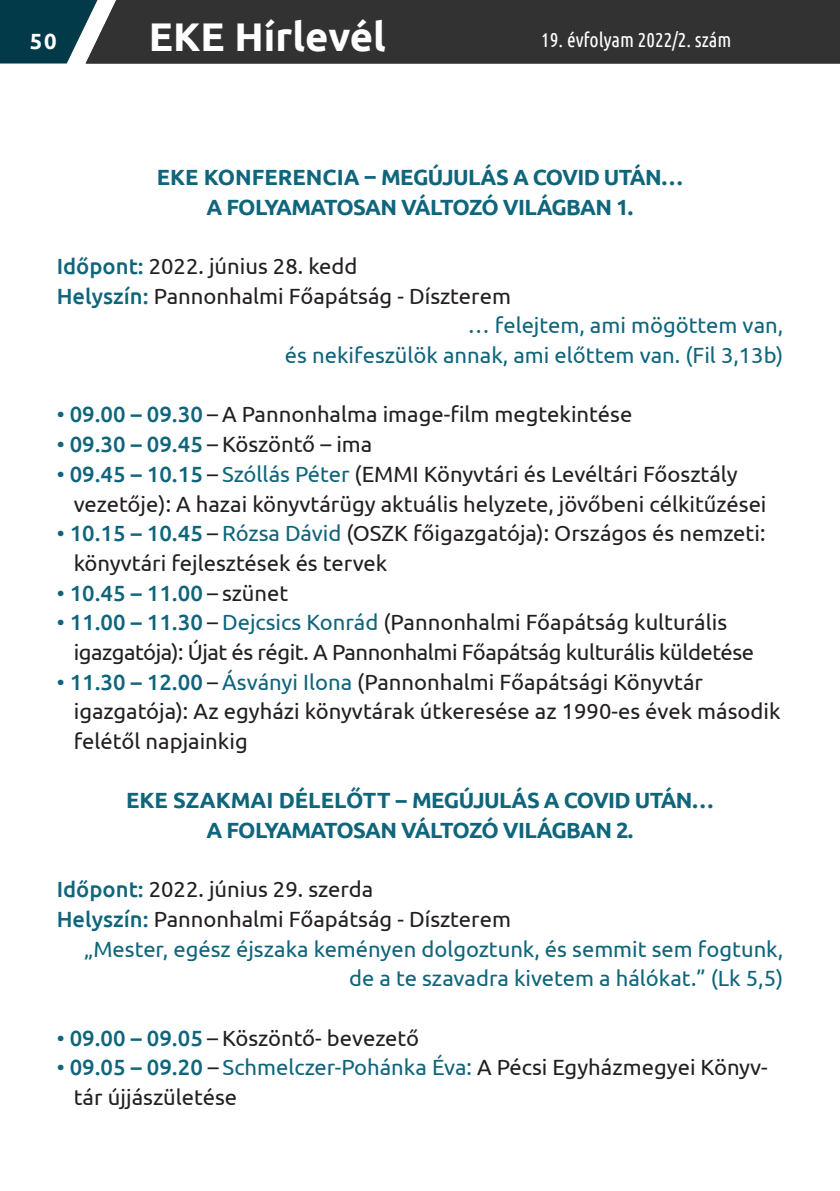
<style>
.page{position:relative;width:840px;height:1191px;background:#fff}
.page>*{position:absolute;margin:0;border:0;box-sizing:border-box;transform-origin:0 0}
.t1{font:700 40px "Ubuntu";color:#fff}
.Eke_alap_bekezdesnel{font:22px/29.6px "Ubuntu";color:#231f20}
.Eke_alap_bekezdesnel-2{font:22px "Ubuntu";color:#0f657b}
.Eke_alap_bekezdesnel-3{font:700 22px "Ubuntu";letter-spacing:-.03em;color:#0f657b}
.Eke_alap_bekezdesnel-4{font:22px/29.6px "Ubuntu";letter-spacing:-.02em;color:#231f20}
.t2{font:500 22px "Ubuntu";color:#0f657b}
.t3{font:700 22px "Ubuntu";color:#fff}
.t4{font:20px "Ubuntu Condensed";color:#fff}
.s1{font-weight:500;color:#0f657b}
.s2{color:#0f657b}
.s3{font-weight:400}
.s4{font-weight:400;color:#231f20}
</style>
<div class="page">
<div style="left:207px;top:0;width:632px;height:63px;background:#323232"></div>
<svg style="left:0;top:0;width:207px;height:63px;background:#31474d"></svg>
<p class="t3" style="left:30px;top:28px;width:28px">50</p>
<h1 class="t1" style="left:149px;top:12px;width:238px">EKE Hírlevél</h1>
<p class="t4" style="left:541px;top:28px;width:192px">19. évfolyam 2022/2. szám</p>
<p class="Eke_alap_bekezdesnel-3" style="left:157px;top:164px;width:527px">EKE KONFERENCIA – MEGÚJULÁS A COVID UTÁN…</p>
<p class="Eke_alap_bekezdesnel-3" style="left:206px;top:194px;width:428px">A FOLYAMATOSAN VÁLTOZÓ VILÁGBAN 1.</p>
<p class="Eke_alap_bekezdesnel" style="left:57px;top:251px;width:302px"><span class="s1">Időpont:</span> 2022. június 28. kedd</p>
<p class="Eke_alap_bekezdesnel" style="left:57px;top:280px;width:455px"><span class="s1">Helyszín:</span> Pannonhalmi Főapátság - Díszterem</p>
<p class="Eke_alap_bekezdesnel-2" style="left:467px;top:312px;width:317px">… felejtem, ami mögöttem van,</p>
<p class="Eke_alap_bekezdesnel-2" style="left:285px;top:342px;width:499px">és nekifeszülök annak, ami előttem van. (Fil 3,13b)</p>
<p class="Eke_alap_bekezdesnel" style="left:57px;top:399px;width:576px"><span class="s2">•</span> <span class="s1">09.00 – 09.30</span> – A Pannonhalma image-film megtekintése</p>
<p class="Eke_alap_bekezdesnel" style="left:57px;top:429px;width:317px"><span class="s2">•</span> <span class="s1">09.30 – 09.45</span> – Köszöntő – ima</p>
<p class="Eke_alap_bekezdesnel" style="left:74px;top:458px;width:694px;text-indent:-17px"><span class="s2">•</span> <span class="s1">09.45 – 10.15</span> – <span class="s2">Szóllás Péter</span> (EMMI Könyvtári és Levéltári Főosztály vezetője): A hazai könyvtárügy aktuális helyzete, jövőbeni célkitűzései</p>
<p class="Eke_alap_bekezdesnel" style="left:74px;top:518px;width:692px;text-indent:-17px"><span class="s2">•</span> <span class="s1">10.15 – 10.45</span> – <span class="s2">Rózsa Dávid</span> (OSZK főigazgatója): Országos és nemzeti: könyvtári fejlesztések és tervek</p>
<p class="t2" style="left:57px;top:579px;width:233px"><span class="s3">•</span> 10.45 – 11.00 <span class="s4">– szünet</span></p>
<p class="Eke_alap_bekezdesnel-4" style="left:74px;top:607px;width:681px;text-indent:-17px"><span class="s2">•</span> <span class="s1">11.00 – 11.30</span> – <span class="s2">Dejcsics Konrád</span> (Pannonhalmi Főapátság kulturális igazgatója): Újat és régit. A Pannonhalmi Főapátság kulturális küldetése</p>
<p class="Eke_alap_bekezdesnel" style="left:74px;top:666px;width:707px;text-indent:-17px"><span class="s2">•</span> <span class="s1">11.30 – 12.00</span> – <span class="s2">Ásványi Ilona</span> (Pannonhalmi Főapátsági Könyvtár igazgatója): Az egyházi könyvtárak útkeresése az 1990-es évek második felétől napjainkig</p>
<p class="Eke_alap_bekezdesnel-3" style="left:126px;top:787px;width:589px">EKE SZAKMAI DÉLELŐTT – MEGÚJULÁS A COVID UTÁN…</p>
<p class="Eke_alap_bekezdesnel-3" style="left:206px;top:817px;width:428px">A FOLYAMATOSAN VÁLTOZÓ VILÁGBAN 2.</p>
<p class="Eke_alap_bekezdesnel" style="left:57px;top:874px;width:318px"><span class="s1">Időpont:</span> 2022. június 29. szerda</p>
<p class="Eke_alap_bekezdesnel" style="left:57px;top:903px;width:455px"><span class="s1">Helyszín:</span> Pannonhalmi Főapátság - Díszterem</p>
<p class="Eke_alap_bekezdesnel-2" style="left:84px;top:935px;width:700px">„Mester, egész éjszaka keményen dolgoztunk, és semmit sem fogtunk,</p>
<p class="Eke_alap_bekezdesnel-2" style="left:349px;top:965px;width:435px">de a te szavadra kivetem a hálókat.” (Lk 5,5)</p>
<p class="Eke_alap_bekezdesnel" style="left:57px;top:1022px;width:363px"><span class="s2">•</span> <span class="s1">09.00 – 09.05</span> – Köszöntő- bevezető</p>
<p class="Eke_alap_bekezdesnel" style="left:74px;top:1052px;width:695px;text-indent:-17px"><span class="s2">•</span> <span class="s1">09.05 – 09.20</span> – <span class="s2">Schmelczer-Pohánka Éva:</span> A Pécsi Egyházmegyei Könyv&shy;tár újjászületése</p>
</div>
